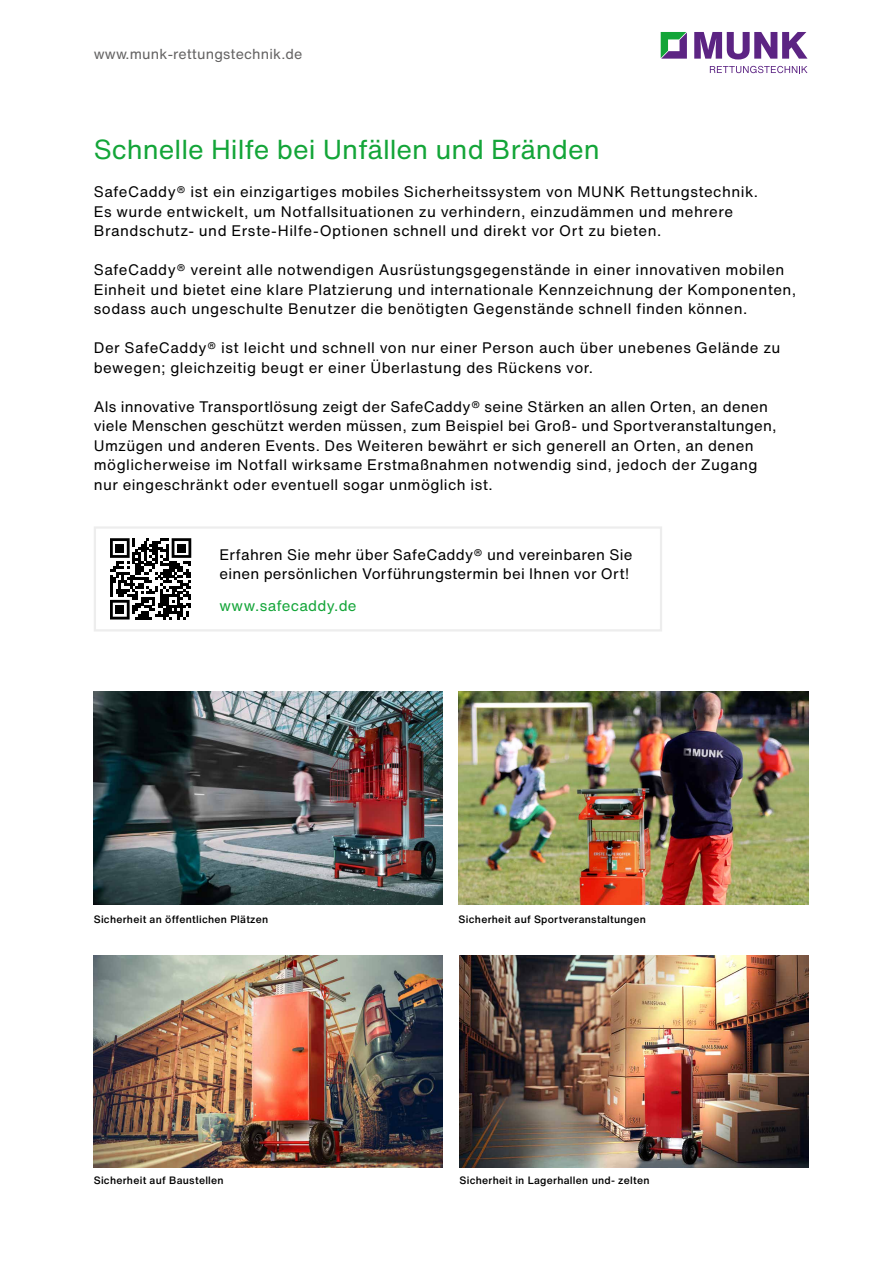
<style>
.page{position:relative;width:893px;height:1263px;background:#fff}
.page>*{position:absolute;margin:0;border:0;box-sizing:border-box;transform-origin:0 0}
.t1{font:27px "Helvetica Now Text";color:#13a538}
.t2{font:15px/19.5px "Helvetica Now Text";letter-spacing:.03em;color:#000}
.t3{font:15px "Helvetica Now Text";letter-spacing:.015em;color:#13a538}
.t4{font:14.25px "Helvetica Now Text";letter-spacing:.01em;color:#646363}
.t5{font:500 10.5px "Helvetica Now Text";letter-spacing:.025em;color:#000}
</style>
<div class="page">
<svg style="left:661px;top:32px;width:26px;height:27px"></svg>
<svg style="left:694px;top:32px;width:113px;height:27px"></svg>
<svg style="left:710px;top:66px;width:97px;height:7px"></svg>
<img style="left:459px;top:692px;width:349px;height:212px">
<img style="left:94px;top:692px;width:348px;height:212px">
<img style="left:94px;top:955px;width:348px;height:212px">
<img style="left:459px;top:955px;width:349px;height:213px">
<svg style="left:110px;top:538px;width:81px;height:82px"></svg>
<div style="left:116px;top:544px;width:8px;height:8px;background:#000"></div>
<div style="left:177px;top:544px;width:9px;height:8px;background:#000"></div>
<div style="left:116px;top:605px;width:8px;height:9px;background:#000"></div>
<div style="left:94px;top:526px;width:568px;height:105px;border:2px solid #ededed"></div>
<p class="t4" style="left:94px;top:43px;width:210px">www.munk-rettungstechnik.de</p>
<h1 class="t1" style="left:94px;top:129px;width:508px">Schnelle Hilfe bei Unfällen und Bränden</h1>
<p class="t2" style="left:94px;top:182px;width:666px">SafeCaddy® ist ein einzigartiges mobiles Sicherheitssystem von MUNK Rettungstechnik.<br>Es wurde entwickelt, um Notfallsituationen zu verhindern, einzudämmen und mehrere<br>Brandschutz- und Erste-Hilfe-Optionen schnell und direkt vor Ort zu bieten.</p>
<p class="t2" style="left:94px;top:260px;width:704px">SafeCaddy® vereint alle notwendigen Ausrüstungsgegenstände in einer innovativen mobilen<br>Einheit und bietet eine klare Platzierung und internationale Kennzeichnung der Komponenten, sodass auch ungeschulte Benutzer die benötigten Gegenstände schnell finden können.</p>
<p class="t2" style="left:94px;top:338px;width:688px">Der SafeCaddy® ist leicht und schnell von nur einer Person auch über unebenes Gelände zu bewegen; gleichzeitig beugt er einer Überlastung des Rückens vor.</p>
<p class="t2" style="left:94px;top:396px;width:684px">Als innovative Transportlösung zeigt der SafeCaddy® seine Stärken an allen Orten, an denen viele Menschen geschützt werden müssen, zum Beispiel bei Groß- und Sportveranstaltungen, Umzügen und anderen Events. Des Weiteren bewährt er sich generell an Orten, an denen möglicherweise im Notfall wirksame Erstmaßnahmen notwendig sind, jedoch der Zugang nur eingeschränkt oder eventuell sogar unmöglich ist.</p>
<p class="t2" style="left:219px;top:544px;width:415px">Erfahren Sie mehr über SafeCaddy® und vereinbaren Sie einen persönlichen Vorführungstermin bei Ihnen vor Ort!</p>
<p class="t3" style="left:219px;top:595px;width:139px">www.safecaddy.de</p>
<p class="t5" style="left:94px;top:911px;width:176px">Sicherheit an öffentlichen Plätzen</p>
<p class="t5" style="left:94px;top:1173px;width:132px">Sicherheit auf Baustellen</p>
<p class="t5" style="left:459px;top:911px;width:189px">Sicherheit auf Sportveranstaltungen</p>
<p class="t5" style="left:459px;top:1173px;width:192px">Sicherheit in Lagerhallen und- zelten</p>
</div>
